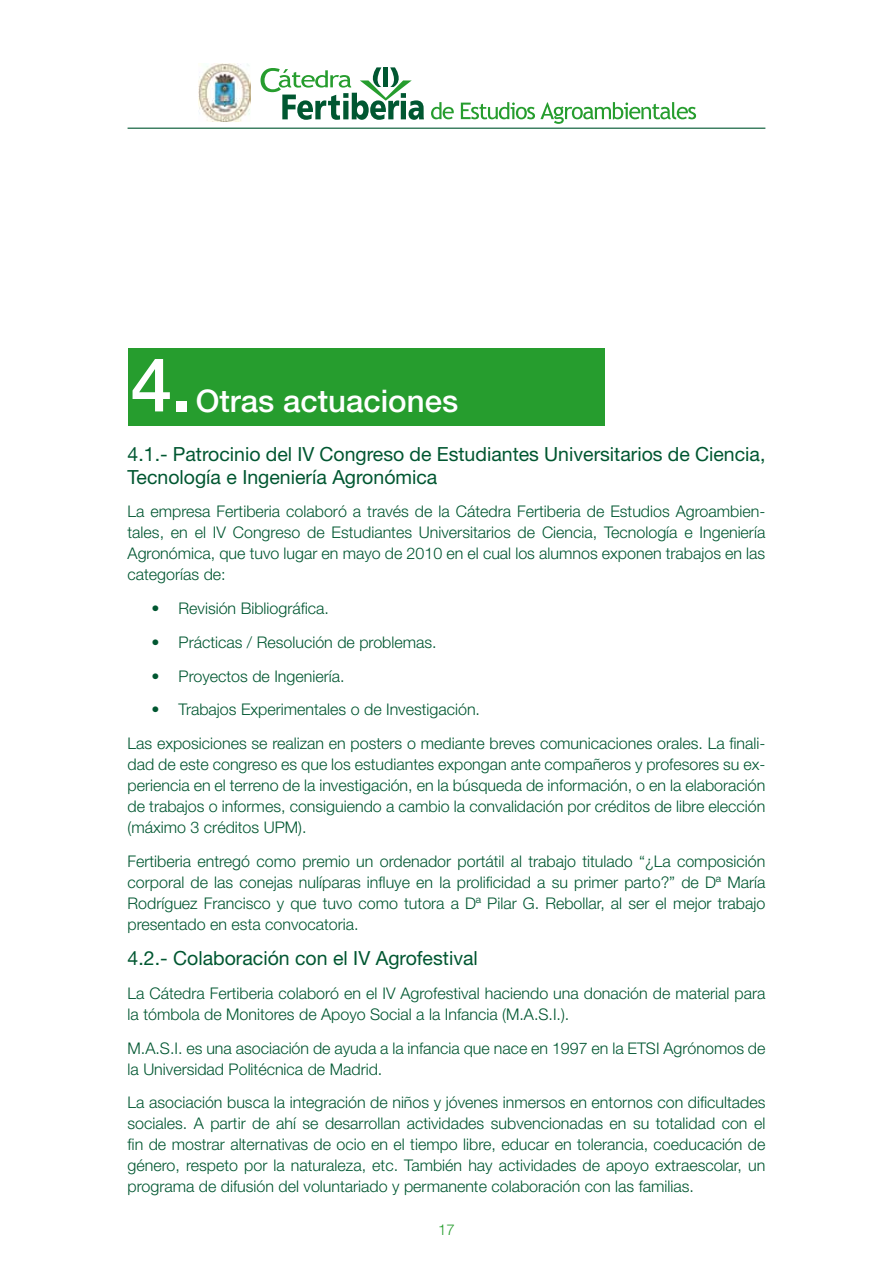
<style>
.page{position:relative;width:893px;height:1263px;background:#fff}
.page>*{position:absolute;margin:0;border:0;box-sizing:border-box;transform-origin:0 0}
.t1{font:500 74.85px "Helvetica Neue";color:#fff}
.t2{font:500 31.2px "Helvetica Neue";color:#fff}
.t3{font:19.5px/22.5px "Helvetica Neue";color:#005731}
.t4{font:300 16.05px/21px "Helvetica Neue";color:#005731;text-align:justify}
.t5{font:300 15px "Helvetica Neue";color:#269d2e}
</style>
<div class="page">
<svg style="left:431px;top:102px;width:23px;height:17px"></svg>
<svg style="left:461px;top:102px;width:235px;height:22px"></svg>
<svg style="left:261px;top:67px;width:163px;height:53px"></svg>
<img style="left:198px;top:64px;width:53px;height:57px">
<hr style="left:128px;top:128px;width:637px;height:1px;background:#005731">
<div style="left:128px;top:348px;width:476px;height:77px;background:#269d2e"></div>
<h1 class="t1" style="left:131px;top:340px;width:63px">4.</h1>
<h2 class="t2" style="left:196px;top:382px;width:264px">Otras actuaciones</h2>
<p class="t3" style="left:128px;top:443px;width:639px">4.1.- Patrocinio del IV Congreso de Estudiantes Universitarios de Ciencia,<br>Tecnología e Ingeniería Agronómica</p>
<p class="t4" style="left:128px;top:501px;width:639px">La empresa Fertiberia colaboró a través de la Cátedra Fertiberia de Estudios Agroambien&shy;tales, en el IV Congreso de Estudiantes Universitarios de Ciencia, Tecnología e Ingeniería Agronómica, que tuvo lugar en mayo de 2010 en el cual los alumnos exponen trabajos en las categorías de:</p>
<p class="t4" style="left:152px;top:597px;width:179px">• Revisión Bibliográfica.</p>
<p class="t4" style="left:152px;top:631px;width:287px">• Prácticas / Resolución de problemas.</p>
<p class="t4" style="left:152px;top:665px;width:194px">• Proyectos de Ingeniería.</p>
<p class="t4" style="left:128px;top:692px;width:639px;line-height:33.8px;text-indent:24px">• Trabajos Experimentales o de Investigación.<br>Las exposiciones se realizan en posters o mediante breves comunicaciones orales. La finali-</p>
<p class="t4" style="left:128px;top:753px;width:639px">dad de este congreso es que los estudiantes expongan ante compañeros y profesores su ex&shy;periencia en el terreno de la investigación, en la búsqueda de información, o en la elaboración de trabajos o informes, consiguiendo a cambio la convalidación por créditos de libre elección (máximo 3 créditos UPM).</p>
<p class="t4" style="left:128px;top:850px;width:639px">Fertiberia entregó como premio un ordenador portátil al trabajo titulado “¿La composición corporal de las conejas nulíparas influye en la prolificidad a su primer parto?” de Dª María Rodríguez Francisco y que tuvo como tutora a Dª Pilar G. Rebollar, al ser el mejor trabajo presentado en esta convocatoria.</p>
<p class="t3" style="left:128px;top:947px;width:352px">4.2.- Colaboración con el IV Agrofestival</p>
<p class="t4" style="left:128px;top:982px;width:639px">La Cátedra Fertiberia colaboró en el IV Agrofestival haciendo una donación de material para la tómbola de Monitores de Apoyo Social a la Infancia (M.A.S.I.).</p>
<p class="t4" style="left:128px;top:1037px;width:639px">M.A.S.I. es una asociación de ayuda a la infancia que nace en 1997 en la ETSI Agrónomos de la Universidad Politécnica de Madrid.</p>
<p class="t4" style="left:128px;top:1092px;width:639px">La asociación busca la integración de niños y jóvenes inmersos en entornos con dificultades sociales. A partir de ahí se desarrollan actividades subvencionadas en su totalidad con el fin de mostrar alternativas de ocio en el tiempo libre, educar en tolerancia, coeducación de género, respeto por la naturaleza, etc. También hay actividades de apoyo extraescolar, un programa de difusión del voluntariado y permanente colaboración con las familias.</p>
<p class="t5" style="left:438px;top:1220px;width:18px">17</p>
</div>
